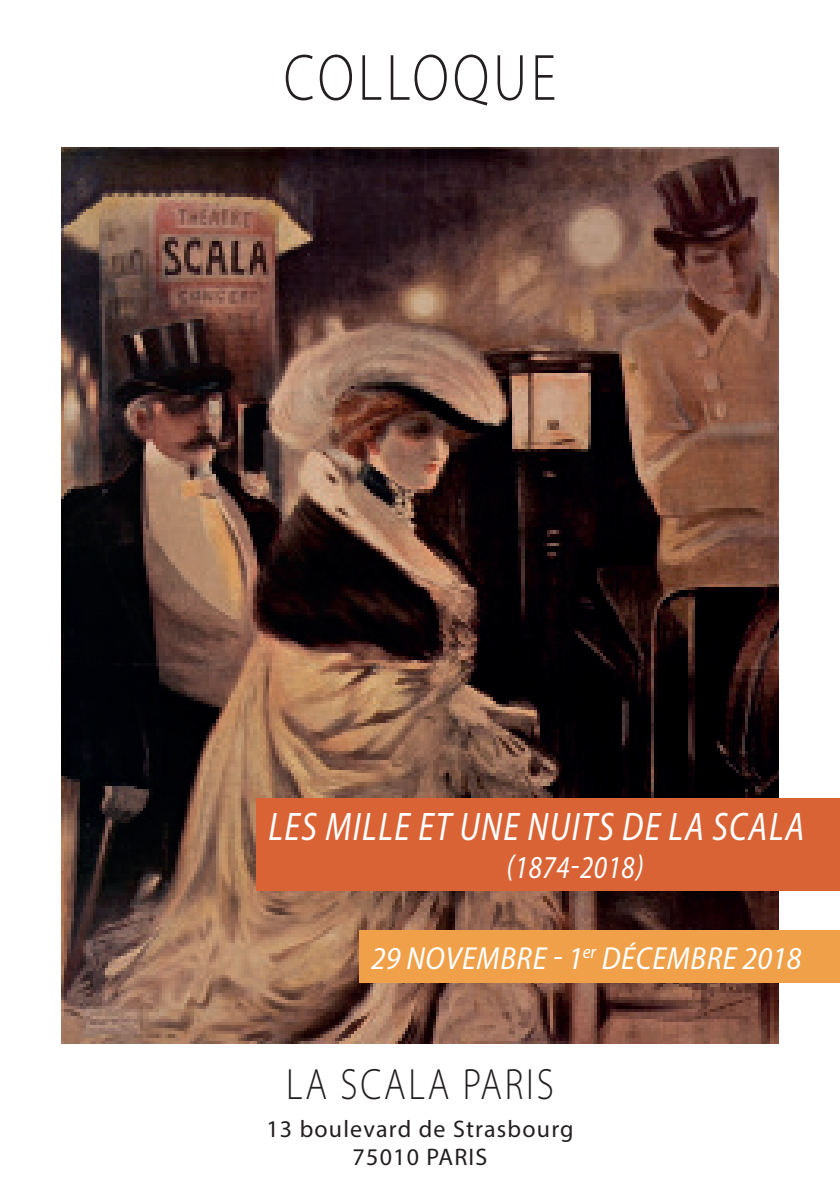
<style>
.page{position:relative;width:840px;height:1191px;background:#fff}
.page>*{position:absolute;margin:0;border:0;box-sizing:border-box;transform-origin:0 0}
.t1{font:300 66px "Myriad Pro";letter-spacing:.075em;color:#231f20;scale:.82 1}
.t2{font:300 44px "Myriad Pro";letter-spacing:.075em;color:#231f20;scale:.84 1}
.t3{font:italic semi-condensed 40px "Myriad Pro";letter-spacing:.04em;color:#fff;scale:.9 1}
.t4{font:italic semi-condensed 32px "Myriad Pro";letter-spacing:.02em;color:#fff}
.t5{font:italic semi-condensed 32px "Myriad Pro";letter-spacing:.02em;color:#fff;scale:.9 1}
.t6{font:24px/28.8px "Myriad Pro";letter-spacing:.05em;color:#231f20;text-align:center}
</style>
<div class="page">
<img style="left:61px;top:148px;width:717px;height:895px">
<div style="left:257px;top:797px;width:582px;height:93px;background:#da6336"></div>
<div style="left:359px;top:930px;width:480px;height:53px;background:#f0a048"></div>
<h1 class="t1" style="left:283px;top:41px;width:333px">COLLOQUE</h1>
<h3 class="t3" style="left:268px;top:802px;width:596px">LES MILLE ET UNE NUITS DE LA SCALA</h3>
<h3 class="t5" style="left:506px;top:848px;width:154px">(1874-2018)</h3>
<h3 class="t4" style="left:371px;top:938px;width:431px">29 NOVEMBRE - 1<sup>er</sup> DÉCEMBRE 2018</h3>
<h2 class="t2" style="left:286px;top:1060px;width:320px">LA SCALA PARIS</h2>
<p class="t6" style="left:266px;top:1113px;width:308px">13 boulevard de Strasbourg<br>75010 PARIS</p>
</div>
